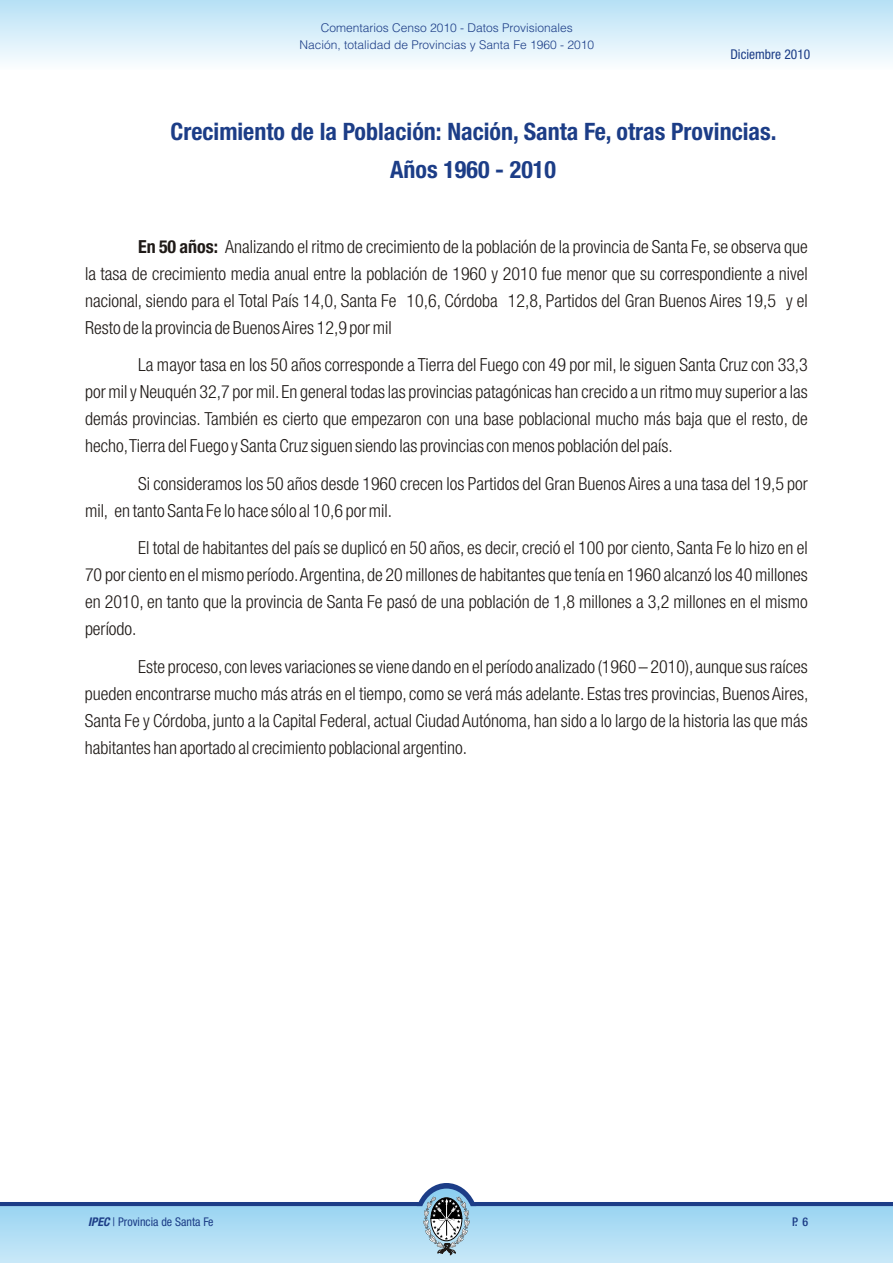
<style>
.page{position:relative;width:893px;height:1263px;background:#fff}
.page>*{position:absolute;margin:0;border:0;box-sizing:border-box;transform-origin:0 0}
.t1{font:700 condensed 24px/37.5px "Helvetica Neue";color:#1c3d87;text-align:center}
.t2{font:300 condensed 18px/27px "Helvetica Neue";color:#1f1a17;text-align:justify}
.t3{font:condensed 13.5px "Helvetica Neue";color:#1c3d87}
.t4{font:300 12px/16.5px "Helvetica";color:#1c3d87;text-align:center}
.t5{font:condensed 12px "Helvetica Neue";color:#1c3d87}
.t6{font:500 condensed 12px "Helvetica Neue";color:#1c3d87}
.s1{font-weight:700}
.s2{font-weight:700;font-style:italic}
</style>
<div class="page">
<svg style="left:0;top:1188px;width:893px;height:75px"></svg>
<svg style="left:423px;top:1196px;width:47px;height:61px;background:#8fa3ae"></svg>
<div style="left:0;top:0;width:893px;height:72px;background:linear-gradient(to bottom,#b6e0f5,#fdfeff)"></div>
<div style="left:0;top:70px;width:893px;height:5px;background:#fff"></div>
<p class="t4" style="left:299px;top:21px;width:296px">Comentarios Censo 2010 - Datos Provisionales<br>Nación, totalidad de Provincias y Santa Fe 1960 - 2010</p>
<p class="t3" style="left:730px;top:48px;width:81px">Diciembre 2010</p>
<h1 class="t1" style="left:170px;top:115px;width:608px">Crecimiento de la Población: Nación, Santa Fe, otras Provincias.<br>Años 1960 - 2010</h1>
<p class="t2" style="left:85px;top:234px;width:724px;text-indent:53px"><span class="s1">En 50 años:</span> Analizando el ritmo de crecimiento de la población de la provincia de Santa Fe,se observa que la tasa de crecimiento media anual entre la población de 1960 y 2010 fue menor que su correspondiente a nivel nacional, siendo para el Total País 14,0, Santa Fe 10,6, Córdoba 12,8, Partidos del Gran Buenos Aires 19,5 y el Resto de la provincia de Buenos Aires 12,9 por mil</p>
<p class="t2" style="left:85px;top:352px;width:724px;text-indent:53px">La mayor tasa en los 50 años corresponde a Tierra del Fuego con 49 por mil, le siguen Santa Cruz con 33,3 por mil y Neuquén 32,7 por mil. En general todas las provincias patagónicas han crecido a un ritmo muy superior a las demás provincias. También es cierto que empezaron con una base poblacional mucho más baja que el resto, de hecho,Tierra del Fuego y Santa Cruz siguen siendo las provincias con menos población del país.</p>
<p class="t2" style="left:85px;top:471px;width:724px;text-indent:53px">Si consideramos los 50 años desde 1960 crecen los Partidos del Gran Buenos Aires a una tasa del 19,5 por mil, en tanto Santa Fe lo hace sólo al 10,6 por mil.</p>
<p class="t2" style="left:85px;top:535px;width:724px;text-indent:53px">El total de habitantes del país se duplicó en 50 años, es decir, creció el 100 por ciento, Santa Fe lo hizo en el 70 por ciento en el mismo período.Argentina, de 20 millones de habitantes que tenía en 1960 alcanzó los 40 millones en 2010, en tanto que la provincia de Santa Fe pasó de una población de 1,8 millones a 3,2 millones en el mismo período.</p>
<p class="t2" style="left:85px;top:654px;width:725px;text-indent:53px">Este proceso,con leves variaciones se viene dando en el período analizado (1960 – 2010),aunque sus raíces pueden encontrarse mucho más atrás en el tiempo, como se verá más adelante. Estas tres provincias, Buenos Aires, Santa Fe y Córdoba, junto a la Capital Federal, actual Ciudad Autónoma, han sido a lo largo de la historia las que más habitantes han aportado al crecimiento poblacional argentino.</p>
<p class="t5" style="left:88px;top:1216px;width:127px"><span class="s2">IPEC</span> | Provincia de Santa Fe</p>
<p class="t6" style="left:792px;top:1216px;width:17px">P. 6</p>
</div>
